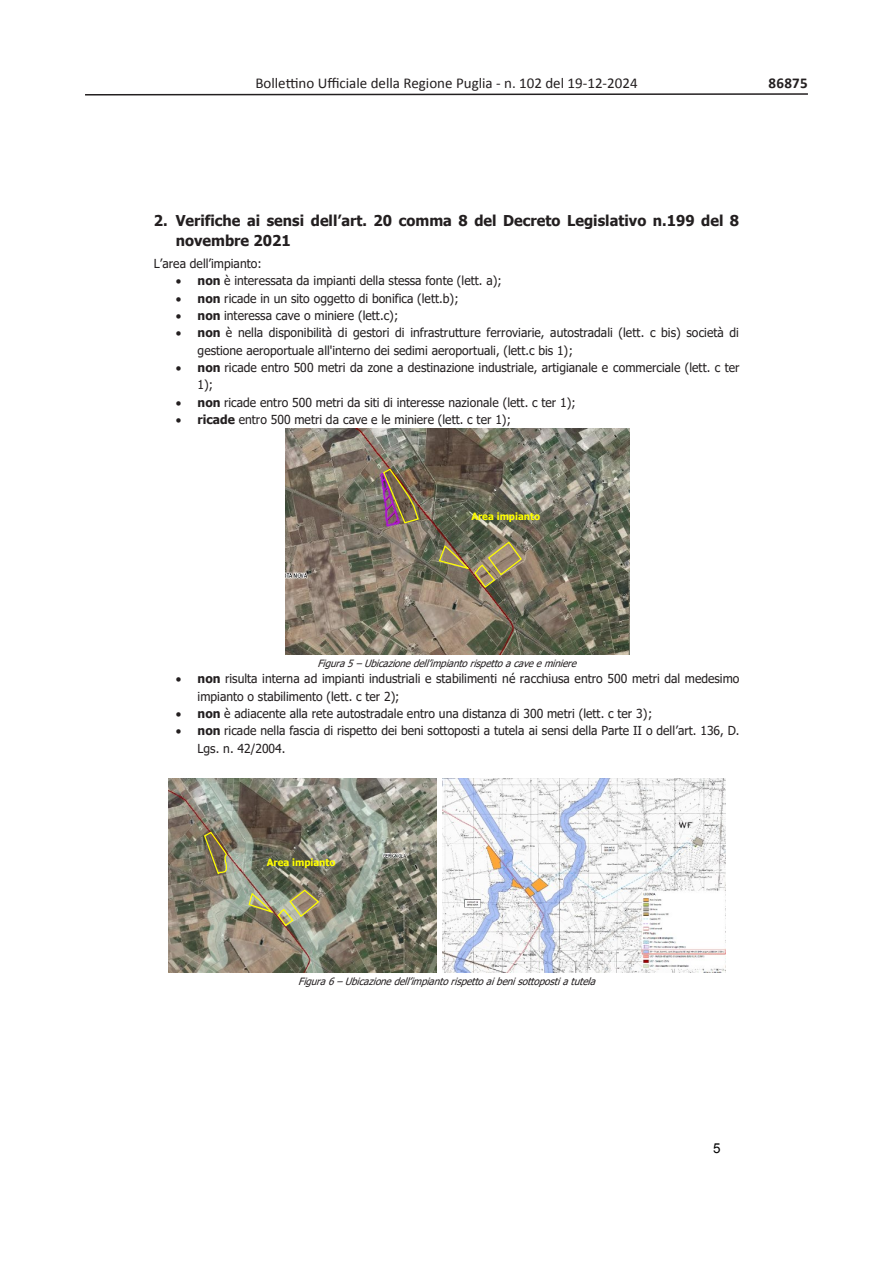
<style>
.page{position:relative;width:893px;height:1263px;background:#fff}
.page>*{position:absolute;margin:0;border:0;box-sizing:border-box;transform-origin:0 0}
.t1{font:700 15px/19.6px "Tahoma";color:#231f20}
.t2{font:15px "Calibri";color:#231f20}
.t3{font:700 15px "Calibri";letter-spacing:.015em;color:#231f20}
.t4{font:13.65px "Arial";color:#000}
.t5{font:12.45px/17.4px "Tahoma";color:#231f20}
.t6{font:italic 10.05px "Tahoma";color:#231f20}
.t7{font:700 10.05px "Tahoma";color:#ff0}
.s1{font-weight:700}
</style>
<div class="page">
<svg style="left:85px;top:93px;width:723px;height:3px"></svg>
<img style="left:285px;top:429px;width:345px;height:225px">
<img style="left:168px;top:778px;width:268px;height:194px">
<img style="left:442px;top:778px;width:283px;height:194px">
<img style="left:462px;top:857px;width:12px;height:47px">
<img style="left:382px;top:468px;width:38px;height:56px">
<svg style="left:438px;top:541px;width:85px;height:48px;background:#887e5d"></svg>
<svg style="left:203px;top:831px;width:34px;height:44px"></svg>
<svg style="left:248px;top:889px;width:72px;height:38px;background:#989571"></svg>
<p class="t2" style="left:255px;top:74px;width:384px">Bollettino Ufficiale della Regione Puglia - n. 102 del 19-12-2024</p>
<p class="t3" style="left:769px;top:72px;width:41px">86875</p>
<p class="t1" style="left:176px;top:212px;width:565px;text-indent:-22px">2. Verifiche ai sensi dell’art. 20 comma 8 del Decreto Legislativo n.199 del 8 novembre 2021</p>
<p class="t5" style="left:154px;top:255px;width:109px">L’area dell’impianto:</p>
<p class="t5" style="left:176px;top:273px;width:328px">• <span class="s1">non</span> è interessata da impianti della stessa fonte (lett. a);</p>
<p class="t5" style="left:176px;top:290px;width:284px">• <span class="s1">non</span> ricade in un sito oggetto di bonifica (lett.b);</p>
<p class="t5" style="left:176px;top:307px;width:224px">• <span class="s1">non</span> interessa cave o miniere (lett.c);</p>
<p class="t5" style="left:198px;top:325px;width:543px;text-indent:-22px">• <span class="s1">non</span> è nella disponibilità di gestori di infrastrutture ferroviarie, autostradali (lett. c bis) società di gestione aeroportuale all'interno dei sedimi aeroportuali, (lett.c bis 1);</p>
<p class="t5" style="left:198px;top:359px;width:543px;text-indent:-22px">• <span class="s1">non</span> ricade entro 500 metri da zone a destinazione industriale, artigianale e commerciale (lett. c ter<br>1);</p>
<p class="t5" style="left:176px;top:394px;width:401px">• <span class="s1">non</span> ricade entro 500 metri da siti di interesse nazionale (lett. c ter 1);</p>
<p class="t5" style="left:176px;top:411px;width:337px">• <span class="s1">ricade</span> entro 500 metri da cave e le miniere (lett. c ter 1);</p>
<p class="t7" style="left:471px;top:510px;width:70px">Area impianto</p>
<p class="t6" style="left:318px;top:656px;width:265px">Figura5 – Ubicazionedell’impiantorispettoa caveeminiere</p>
<p class="t5" style="left:198px;top:671px;width:543px;text-indent:-22px">• <span class="s1">non</span> risulta interna ad impianti industriali e stabilimenti né racchiusa entro 500 metri dal medesimo impianto o stabilimento (lett. c ter 2);</p>
<p class="t5" style="left:176px;top:705px;width:478px">• <span class="s1">non</span> è adiacente alla rete autostradale entro una distanza di 300 metri (lett. c ter 3);</p>
<p class="t5" style="left:198px;top:723px;width:543px;text-indent:-22px">• <span class="s1">non</span> ricade nella fascia di rispetto dei beni sottoposti a tutela ai sensi della Parte II o dell’art. 136, D.<br>Lgs. n. 42/2004.</p>
<p class="t7" style="left:267px;top:855px;width:70px">Area impianto</p>
<p class="t6" style="left:298px;top:974px;width:303px">Figura6 – Ubicazionedell’impiantorispettoaibenisottopostiatutela</p>
<p class="t4" style="left:713px;top:1139px;width:9px">5</p>
</div>
